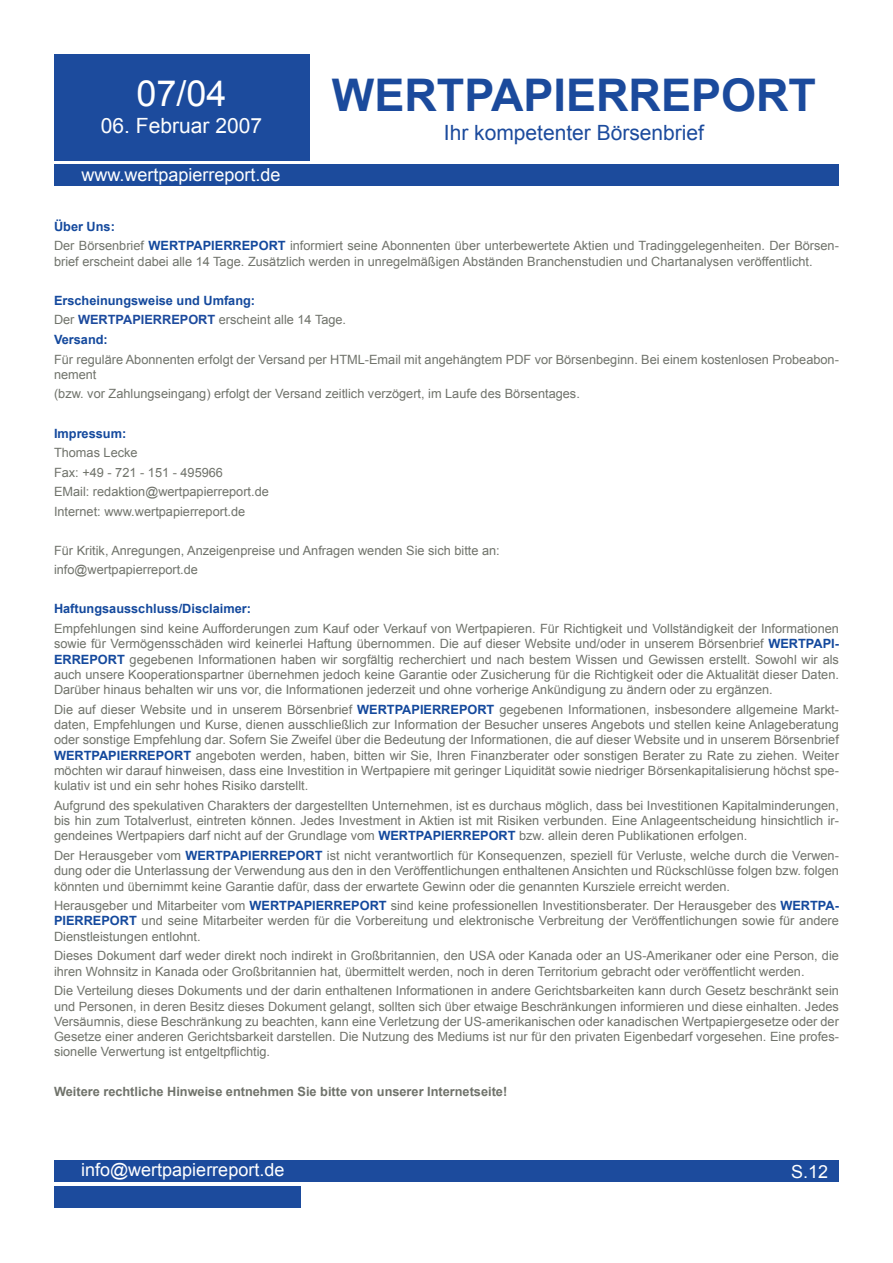
<style>
.page{position:relative;width:893px;height:1263px;background:#fff}
.page>*{position:absolute;margin:0;border:0;box-sizing:border-box;transform-origin:0 0}
.t1{font:700 45px "Arial";color:#1b4a9c}
.t2{font:36px "Arial";color:#fff}
.t3{font:21px "Arial";color:#1c4b9d}
.t4{font:21px "Arial";color:#fdfdfd}
.t5{font:18px "Arial";color:#fff}
.t6{font:12.75px/15.3px "Arial";color:#70736b;text-align:justify}
.t7{font:700 12.75px/19.5px "Arial";color:#14499d}
.t8{font:700 12.75px "Arial";color:#70736b}
.s1{font-weight:700;color:#14499d}
.s2{font-weight:400;color:#70736b}
.s3{color:#1c4a9d}
</style>
<div class="page">
<div style="left:54px;top:1186px;width:247px;height:21px;background:#1c4b9d"></div>
<div style="left:54px;top:165px;width:785px;height:21px;background:#1c4b9c"></div>
<div style="left:54px;top:54px;width:255px;height:106px;background:#1c4b9d"></div>
<div style="left:54px;top:1160px;width:785px;height:22px;background:#1c4b9d"></div>
<h2 class="t2" style="left:136px;top:70px;width:92px">07/04</h2>
<h1 class="t1" style="left:332px;top:65px;width:486px">WERTPAPIERREPORT</h1>
<h3 class="t3" style="left:444px;top:119px;width:262px">Ihr kompetenter Börsenbrief</h3>
<h3 class="t4" style="left:101px;top:112px;width:163px">06. Februar 2007</h3>
<h3 class="t5" style="left:81px;top:163px;width:201px">www.wertpapierreport.de</h3>
<p class="t6" style="left:54px;top:217px;width:786px;line-height:19.5px"><span class="s1">Über Uns:<br></span>Der Börsenbrief <span class="s1">WERTPAPIERREPORT</span> informiert seine Abonnenten über unterbewertete Aktien und Tradinggelegenheiten. Der Börsen-</p>
<p class="t6" style="left:54px;top:254px;width:760px">brief erscheint dabei alle 14 Tage. Zusätzlich werden in unregelmäßigen Abständen Branchenstudien und Chartanalysen veröffentlicht.</p>
<p class="t7" style="left:54px;top:291px;width:294px">Erscheinungsweise und Umfang:<br><span class="s2">Der</span> <span class="s3">WERTPAPIERREPORT</span> <span class="s2">erscheint alle 14 Tage.<br></span>Versand:</p>
<p class="t6" style="left:54px;top:352px;width:786px">Für reguläre Abonnenten erfolgt der Versand per HTML-Email mit angehängtem PDF vor Börsenbeginn. Bei einem kostenlosen Probeabon&shy;nement</p>
<p class="t6" style="left:54px;top:386px;width:527px">(bzw. vor Zahlungseingang) erfolgt der Versand zeitlich verzögert, im Laufe des Börsentages.</p>
<p class="t7" style="left:54px;top:424px;width:74px">Impressum:</p>
<p class="t6" style="left:54px;top:443px;width:216px;line-height:19.5px;text-align:left">Thomas Lecke<br>Fax: +49 - 721 - 151 - 495966<br>EMail: redaktion@wertpapierreport.de<br>Internet: www.wertpapierreport.de</p>
<p class="t6" style="left:54px;top:541px;width:447px;line-height:19.5px">Für Kritik, Anregungen, Anzeigenpreise und Anfragen wenden Sie sich bitte an: info@wertpapierreport.de</p>
<p class="t7" style="left:54px;top:600px;width:198px">Haftungsausschluss/Disclaimer:</p>
<p class="t6" style="left:54px;top:621px;width:786px">Empfehlungen sind keine Aufforderungen zum Kauf oder Verkauf von Wertpapieren. Für Richtigkeit und Vollständigkeit der Informationen sowie für Vermögensschäden wird keinerlei Haftung übernommen. Die auf dieser Website und/oder in unserem Börsenbrief <span class="s1">WERTPAPI-ERREPORT</span> gegebenen Informationen haben wir sorgfältig recherchiert und nach bestem Wissen und Gewissen erstellt. Sowohl wir als auch unsere Kooperationspartner übernehmen jedoch keine Garantie oder Zusicherung für die Richtigkeit oder die Aktualität dieser Daten.<br>Darüber hinaus behalten wir uns vor, die Informationen jederzeit und ohne vorherige Ankündigung zu ändern oder zu ergänzen.</p>
<p class="t6" style="left:54px;top:702px;width:786px">Die auf dieser Website und in unserem Börsenbrief <span class="s1">WERTPAPIERREPORT</span> gegebenen Informationen, insbesondere allgemeine Markt&shy;daten, Empfehlungen und Kurse, dienen ausschließlich zur Information der Besucher unseres Angebots und stellen keine Anlageberatung oder sonstige Empfehlung dar. Sofern Sie Zweifel über die Bedeutung der Informationen, die auf dieser Website und in unserem Börsenbrief <span class="s1">WERTPAPIERREPORT</span> angeboten werden, haben, bitten wir Sie, Ihren Finanzberater oder sonstigen Berater zu Rate zu ziehen. Weiter möchten wir darauf hinweisen, dass eine Investition in Wertpapiere mit geringer Liquidität sowie niedriger Börsenkapitalisierung höchst spe&shy;kulativ ist und ein sehr hohes Risiko darstellt.</p>
<p class="t6" style="left:54px;top:798px;width:786px">Aufgrund des spekulativen Charakters der dargestellten Unternehmen, ist es durchaus möglich, dass bei Investitionen Kapitalminderungen, bis hin zum Totalverlust, eintreten können. Jedes Investment in Aktien ist mit Risiken verbunden. Eine Anlageentscheidung hinsichtlich ir&shy;gendeines Wertpapiers darf nicht auf der Grundlage vom <span class="s1">WERTPAPIERREPORT</span> bzw. allein deren Publikationen erfolgen.</p>
<p class="t6" style="left:54px;top:848px;width:786px">Der Herausgeber vom <span class="s1">WERTPAPIERREPORT</span> ist nicht verantwortlich für Konsequenzen, speziell für Verluste, welche durch die Verwen&shy;dung oder die Unterlassung der Verwendung aus den in den Veröffentlichungen enthaltenen Ansichten und Rückschlüsse folgen bzw. folgen könnten und übernimmt keine Garantie dafür, dass der erwartete Gewinn oder die genannten Kursziele erreicht werden.</p>
<p class="t6" style="left:54px;top:898px;width:786px">Herausgeber und Mitarbeiter vom <span class="s1">WERTPAPIERREPORT</span> sind keine professionellen Investitionsberater. Der Herausgeber des <span class="s1">WERTPA-PIERREPORT</span> und seine Mitarbeiter werden für die Vorbereitung und elektronische Verbreitung der Veröffentlichungen sowie für andere Dienstleistungen entlohnt.</p>
<p class="t6" style="left:54px;top:948px;width:786px">Dieses Dokument darf weder direkt noch indirekt in Großbritannien, den USA oder Kanada oder an US-Amerikaner oder eine Person, die ihren Wohnsitz in Kanada oder Großbritannien hat, übermittelt werden, noch in deren Territorium gebracht oder veröffentlicht werden.</p>
<p class="t6" style="left:54px;top:983px;width:786px">Die Verteilung dieses Dokuments und der darin enthaltenen Informationen in andere Gerichtsbarkeiten kann durch Gesetz beschränkt sein und Personen, in deren Besitz dieses Dokument gelangt, sollten sich über etwaige Beschränkungen informieren und diese einhalten. Jedes Versäumnis, diese Beschränkung zu beachten, kann eine Verletzung der US-amerikanischen oder kanadischen Wertpapiergesetze oder der Gesetze einer anderen Gerichtsbarkeit darstellen. Die Nutzung des Mediums ist nur für den privaten Eigenbedarf vorgesehen. Eine profes&shy;sionelle Verwertung ist entgeltpflichtig.</p>
<p class="t8" style="left:54px;top:1083px;width:455px">Weitere rechtliche Hinweise entnehmen Sie bitte von unserer Internetseite!</p>
<h3 class="t5" style="left:81px;top:1158px;width:205px">info@wertpapierreport.de</h3>
<h3 class="t5" style="left:791px;top:1159px;width:39px">S.12</h3>
</div>
